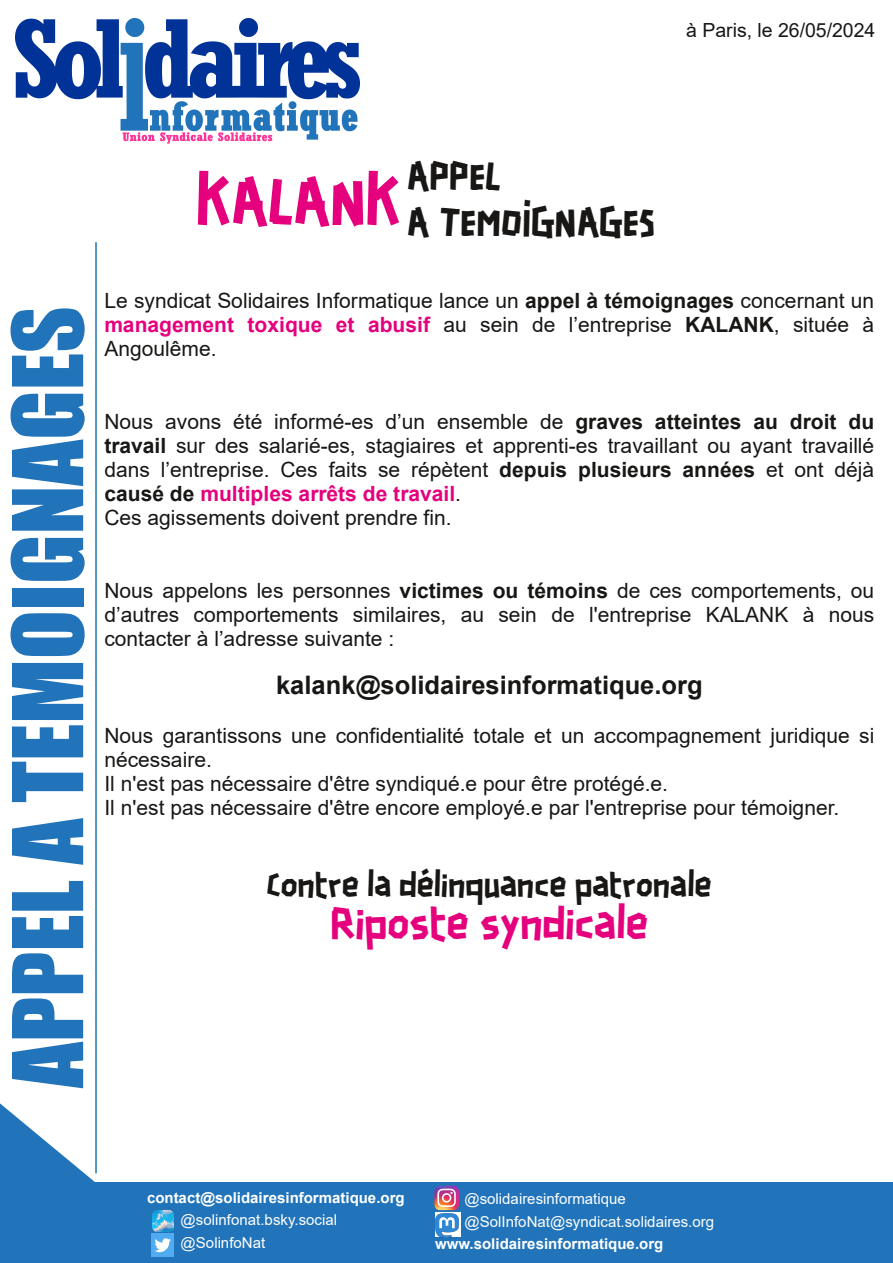
<style>
.page{position:relative;width:893px;height:1263px;background:#fff}
.page>*{position:absolute;margin:0;border:0;box-sizing:border-box;transform-origin:0 0}
.t1{font:90px "Impact";color:#2274ba}
.t2{font:61.5px "Scotchlidaires";color:#e5007d}
.t3{font:39px "Scotchlidaires";color:#e5007d}
.t4{font:37.5px/46.2px "Scotchlidaires";color:#181715}
.t5{font:30px "Scotchlidaires";color:#181715}
.t6{font:700 25.5px "Arial";color:#181715}
.t7{font:21px/24.2px "Arial";color:#181715;text-align:justify}
.t8{font:19.5px "Arial";color:#181715}
.t9{font:15px/22.5px "Arial";letter-spacing:.005em;color:#fff}
.t10{font:700 15px "Arial";color:#fff}
.s1{font-weight:700}
.s2{font-weight:700;color:#e5007d}
</style>
<div class="page">
<svg style="left:15px;top:18px;width:345px;height:126px"></svg>
<div style="left:0;top:1183px;width:893px;height:80px;background:#2274ba"></div>
<div style="left:151px;top:1233px;width:23px;height:23px;background:#50abf1"></div>
<svg style="left:154px;top:1238px;width:17px;height:14px"></svg>
<hr style="left:95px;top:242px;width:2px;height:931px;background:#2274ba">
<svg style="left:0;top:1103px;width:97px;height:80px"></svg>
<img style="left:152px;top:1210px;width:21px;height:21px">
<img style="left:434px;top:1185px;width:25px;height:26px">
<svg style="left:435px;top:1213px;width:25px;height:24px"></svg>
<img style="left:436px;top:1213px;width:22px;height:24px">
<p class="t8" style="left:686px;top:19px;width:191px">à Paris, le 26/05/2024</p>
<h2 class="t2" style="left:197px;top:172px;width:205px">KALANK</h2>
<h3 class="t4" style="left:407px;top:156px;width:249px">APPEL<br>A TEMOIGNAGES</h3>
<h1 class="t1" style="left:-8px;top:1088px;width:783px;rotate:-90deg">APPEL A TEMOIGNAGES</h1>
<p class="t7" style="left:104px;top:288px;width:771px">Le syndicat Solidaires Informatique lance un <span class="s1">appel à témoignages</span> concernant un <span class="s2">management toxique et abusif</span> au sein de l’entreprise <span class="s1">KALANK</span>, située à Angoulême.</p>
<p class="t7" style="left:104px;top:409px;width:771px;text-align:left">Nous avons été informé-es d’un ensemble de <span class="s1">graves atteintes au droit du travail</span> sur des salarié-es, stagiaires et apprenti-es travaillant ou ayant travaillé dans l’entreprise. Ces faits se répètent <span class="s1">depuis plusieurs années</span> et ont déjà <span class="s1">causé de</span> <span class="s2">multiples arrêts de travail</span>.<br>Ces agissements doivent prendre fin.</p>
<p class="t7" style="left:104px;top:578px;width:771px">Nous appelons les personnes <span class="s1">victimes ou témoins</span> de ces comportements, ou d’autres comportements similaires, au sein de l'entreprise KALANK à nous contacter à l’adresse suivante :</p>
<p class="t6" style="left:276px;top:671px;width:428px">kalank@solidairesinformatique.org</p>
<p class="t7" style="left:104px;top:723px;width:771px;text-align:left">Nous garantissons une confidentialité totale et un accompagnement juridique si nécessaire.<br>Il n'est pas nécessaire d'être syndiqué.e pour être protégé.e.<br>Il n'est pas nécessaire d'être encore employé.e par l'entreprise pour témoigner.</p>
<h3 class="t5" style="left:267px;top:870px;width:446px">Contre la délinquance patronale</h3>
<h3 class="t3" style="left:330px;top:906px;width:319px">Riposte syndicale</h3>
<p class="t10" style="left:147px;top:1189px;width:259px">contact@solidairesinformatique.org</p>
<p class="t9" style="left:181px;top:1209px;width:158px">@solinfonat.bsky.social @SolinfoNat</p>
<p class="t9" style="left:464px;top:1188px;width:251px">@solidairesinformatique @SolInfoNat@syndicat.solidaires.org</p>
<p class="t10" style="left:435px;top:1235px;width:230px">www.solidairesinformatique.org</p>
</div>
